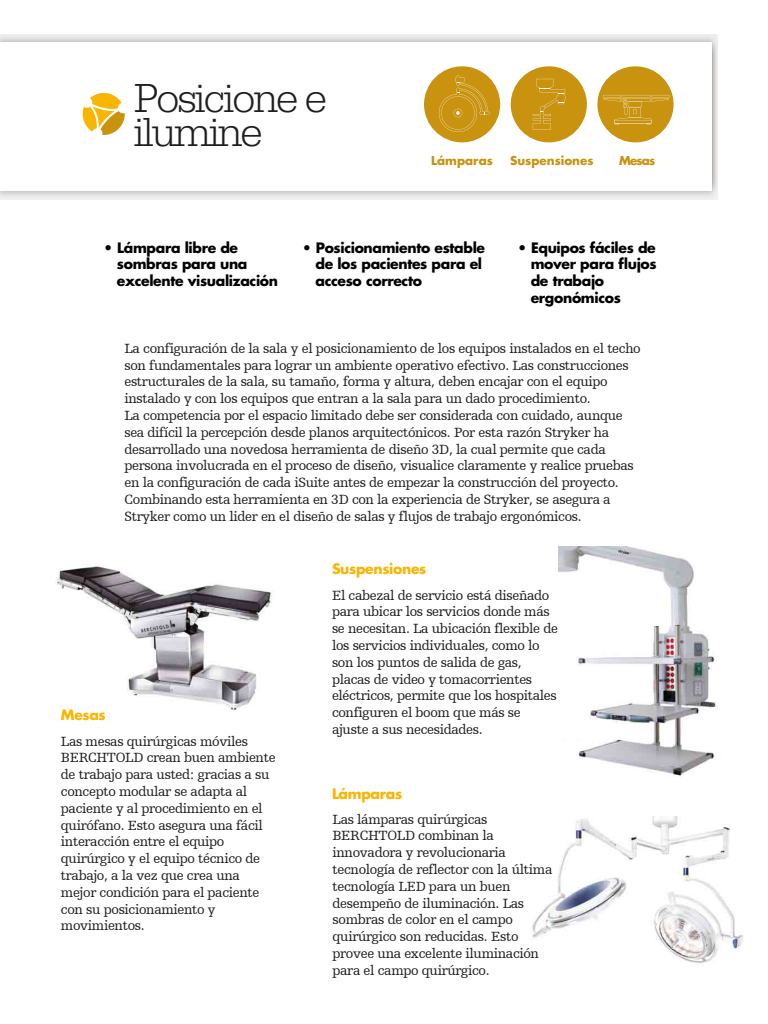
<style>
.page{position:relative;width:768px;height:1024px;background:#fff}
.page>*{position:absolute;margin:0;border:0;box-sizing:border-box;transform-origin:0 0}
.t1{font:300 42px/33.9px "URW Egyptienne TOT";letter-spacing:-.05em;color:#1e1e1c}
.t2{font:14px/16.8px "Humanist Slabserif 712 BT";letter-spacing:-.025em;color:#1d1d1b}
.t3{font:700 14px/16.8px "Futura Std";letter-spacing:-.025em;color:#000}
.t4{font:700 14px "Futura Std";letter-spacing:-.025em;color:#fab500}
.t5{font:700 11.9px "Futura Std";color:#c9920f}
</style>
<div class="page">
<img style="left:0;top:35px;width:717px;height:164px">
<div style="left:0;top:42px;width:711px;height:149px;background:#fff"></div>
<svg style="left:82px;top:93px;width:43px;height:42px"></svg>
<div style="left:424px;top:66px;width:76px;height:76px;background:#c9920f;border-radius:50%"></div>
<svg style="left:439px;top:75px;width:50px;height:57px"></svg>
<div style="left:597px;top:66px;width:76px;height:76px;background:#c9920f;border-radius:50%"></div>
<svg style="left:603px;top:95px;width:66px;height:30px"></svg>
<div style="left:510px;top:66px;width:76px;height:76px;background:#c9920f;border-radius:50%"></div>
<svg style="left:532px;top:79px;width:33px;height:50px"></svg>
<img style="left:532px;top:816px;width:211px;height:147px">
<img style="left:558px;top:547px;width:160px;height:230px">
<img style="left:57px;top:565px;width:217px;height:145px">
<h1 class="t1" style="left:134px;top:81px;width:195px">Posicione e ilumine</h1>
<p class="t5" style="left:431px;top:152px;width:63px">Lámparas</p>
<p class="t5" style="left:510px;top:152px;width:85px">Suspensiones</p>
<p class="t5" style="left:619px;top:152px;width:37px">Mesas</p>
<p class="t3" style="left:117px;top:239px;width:163px;text-indent:-13px">• Lámpara libre de sombras para una excelente visualización</p>
<p class="t3" style="left:315px;top:239px;width:171px;text-indent:-13px">• Posicionamiento estable de los pacientes para el acceso correcto</p>
<p class="t3" style="left:530px;top:239px;width:127px;text-indent:-13px">• Equipos fáciles de mover para flujos de trabajo ergonómicos</p>
<p class="t2" style="left:124px;top:340px;width:518px">La configuración de la sala y el posicionamiento de los equipos instalados en el techo son fundamentales para lograr un ambiente operativo efectivo. Las construcciones estructurales de la sala, su tamaño, forma y altura, deben encajar con el equipo instalado y con los equipos que entran a la sala para un dado procedimiento.<br>La competencia por el espacio limitado debe ser considerada con cuidado, aunque sea difícil la percepción desde planos arquitectónicos. Por esta razón Stryker ha desarrollado una novedosa herramienta de diseño 3D, la cual permite que cada persona involucrada en el proceso de diseño, visualice claramente y realice pruebas en la configuración de cada iSuite antes de empezar la construcción del proyecto.<br>Combinando esta herramienta en 3D con la experiencia de Stryker, se asegura a Stryker como un lider en el diseño de salas y flujos de trabajo ergonómicos.</p>
<p class="t4" style="left:61px;top:706px;width:46px">Mesas</p>
<p class="t2" style="left:61px;top:732px;width:216px">Las mesas quirúrgicas móviles<br>BERCHTOLD crean buen ambiente de trabajo para usted: gracias a su concepto modular se adapta al paciente y al procedimiento en el quirófano. Esto asegura una fácil interacción entre el equipo quirúrgico y el equipo técnico de trabajo, a la vez que crea una mejor condición para el paciente con su posicionamiento y movimientos.</p>
<p class="t4" style="left:332px;top:559px;width:96px">Suspensiones</p>
<p class="t2" style="left:332px;top:586px;width:227px">El cabezal de servicio está diseñado para ubicar los servicios donde más se necesitan. La ubicación flexible de los servicios individuales, como lo son los puntos de salida de gas, placas de video y tomacorrientes eléctricos, permite que los hospitales configuren el boom que más se ajuste a sus necesidades.</p>
<p class="t4" style="left:332px;top:785px;width:72px">Lámparas</p>
<p class="t2" style="left:332px;top:810px;width:221px">Las lámparas quirúrgicas<br>BERCHTOLD combinan la innovadora y revolucionaria tecnología de reflector con la última tecnología LED para un buen desempeño de iluminación. Las sombras de color en el campo quirúrgico son reducidas. Esto provee una excelente iluminación para el campo quirúrgico.</p>
</div>
